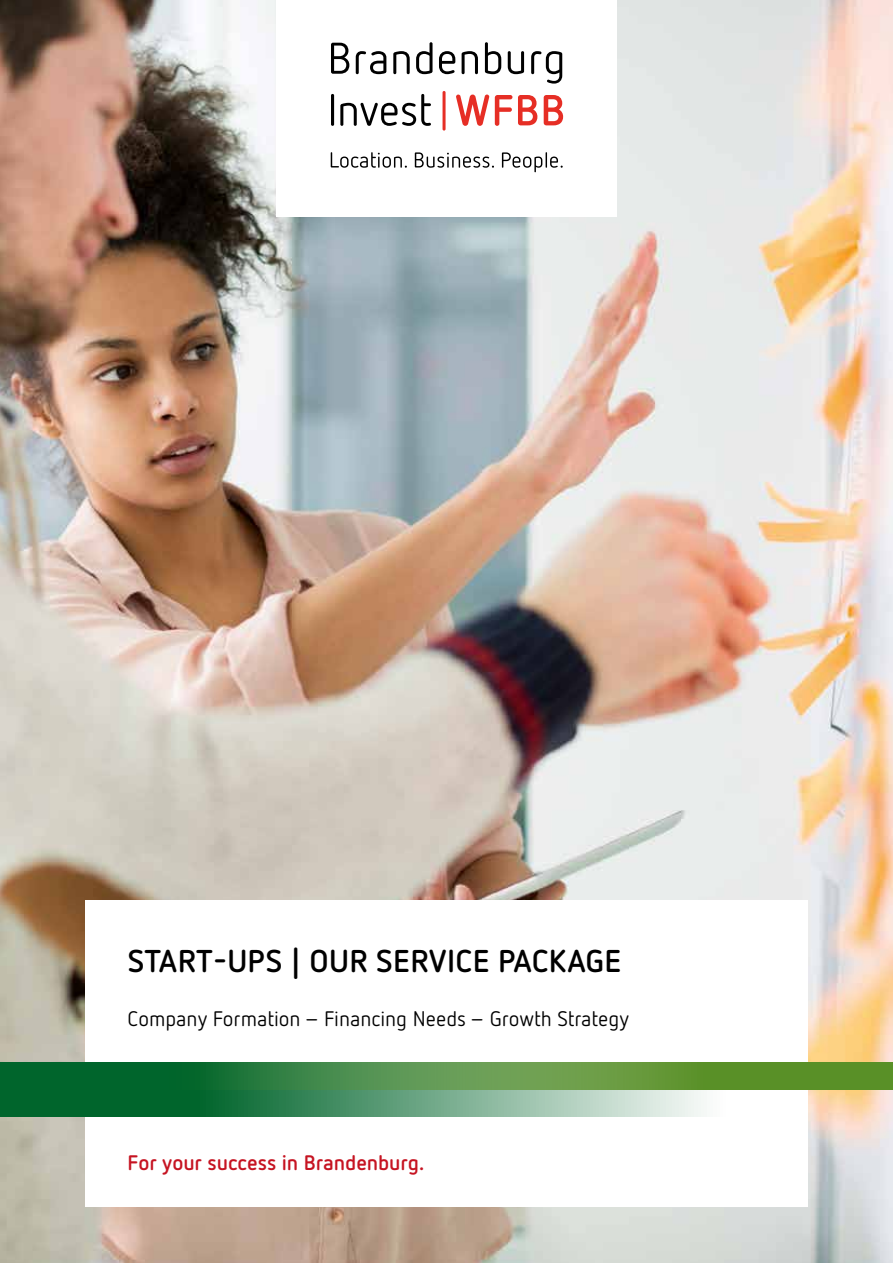
<style>
.page{position:relative;width:893px;height:1263px;background:#fff}
.page>*{position:absolute;margin:0;border:0;box-sizing:border-box;transform-origin:0 0}
.t1{font:700 33px "Netto Pro";letter-spacing:.01em;color:#000}
.t2{font:700 31.5px "Netto Pro";letter-spacing:.01em;color:#000}
.t3{font:21px "Netto Pro";color:#000}
.t4{font:700 21px "Netto Pro";letter-spacing:-.005em;color:#c61422}
</style>
<div class="page">
<img style="left:0;top:0;width:893px;height:1263px">
<div style="left:85px;top:900px;width:723px;height:306px;background:#fff"></div>
<div style="left:276px;top:0;width:341px;height:216px;background:#fff"></div>
<hr style="left:443px;top:91px;width:3px;height:40px;background:#e62e25;border-radius:2px">
<svg style="left:331px;top:43px;width:18px;height:31px"></svg>
<svg style="left:356px;top:51px;width:30px;height:23px"></svg>
<svg style="left:393px;top:51px;width:17px;height:23px"></svg>
<svg style="left:416px;top:42px;width:16px;height:32px"></svg>
<svg style="left:439px;top:51px;width:16px;height:23px"></svg>
<svg style="left:462px;top:51px;width:16px;height:23px"></svg>
<svg style="left:485px;top:42px;width:16px;height:32px"></svg>
<svg style="left:508px;top:51px;width:16px;height:23px"></svg>
<svg style="left:531px;top:51px;width:31px;height:33px"></svg>
<hr style="left:331px;top:94px;width:3px;height:32px;background:#000;border-radius:2px">
<svg style="left:340px;top:94px;width:91px;height:32px"></svg>
<svg style="left:456px;top:95px;width:33px;height:31px"></svg>
<svg style="left:495px;top:95px;width:17px;height:31px"></svg>
<svg style="left:518px;top:95px;width:19px;height:30px"></svg>
<svg style="left:544px;top:95px;width:19px;height:30px"></svg>
<svg style="left:331px;top:152px;width:76px;height:16px"></svg>
<svg style="left:415px;top:152px;width:79px;height:16px"></svg>
<svg style="left:502px;top:152px;width:61px;height:20px"></svg>
<svg style="left:0;top:1062px;width:808px;height:54px;background:#619f7b"></svg>
<svg style="left:85px;top:1062px;width:808px;height:27px;background:#4a8b3c"></svg>
<h1 class="t1" style="left:128px;top:938px;width:559px">INNOVATIONEN | UNSER SERVICEPAKET</h1>
<h2 class="t2" style="left:128px;top:940px;width:495px">START-UPS | OUR SERVICE PACKAGE</h2>
<p class="t3" style="left:128px;top:1005px;width:517px">Technologiet ansfer – Förderprogramme – Markteinführung</p>
<p class="t3" style="left:128px;top:1005px;width:503px">Company Formation – Financing Needs – Growth Strategy</p>
<p class="t4" style="left:128px;top:1149px;width:299px">For your success in Brandenburg.</p>
<p class="t4" style="left:138px;top:1149px;width:278px">ü Ihren Erfolg in Brandenburg.</p>
</div>
